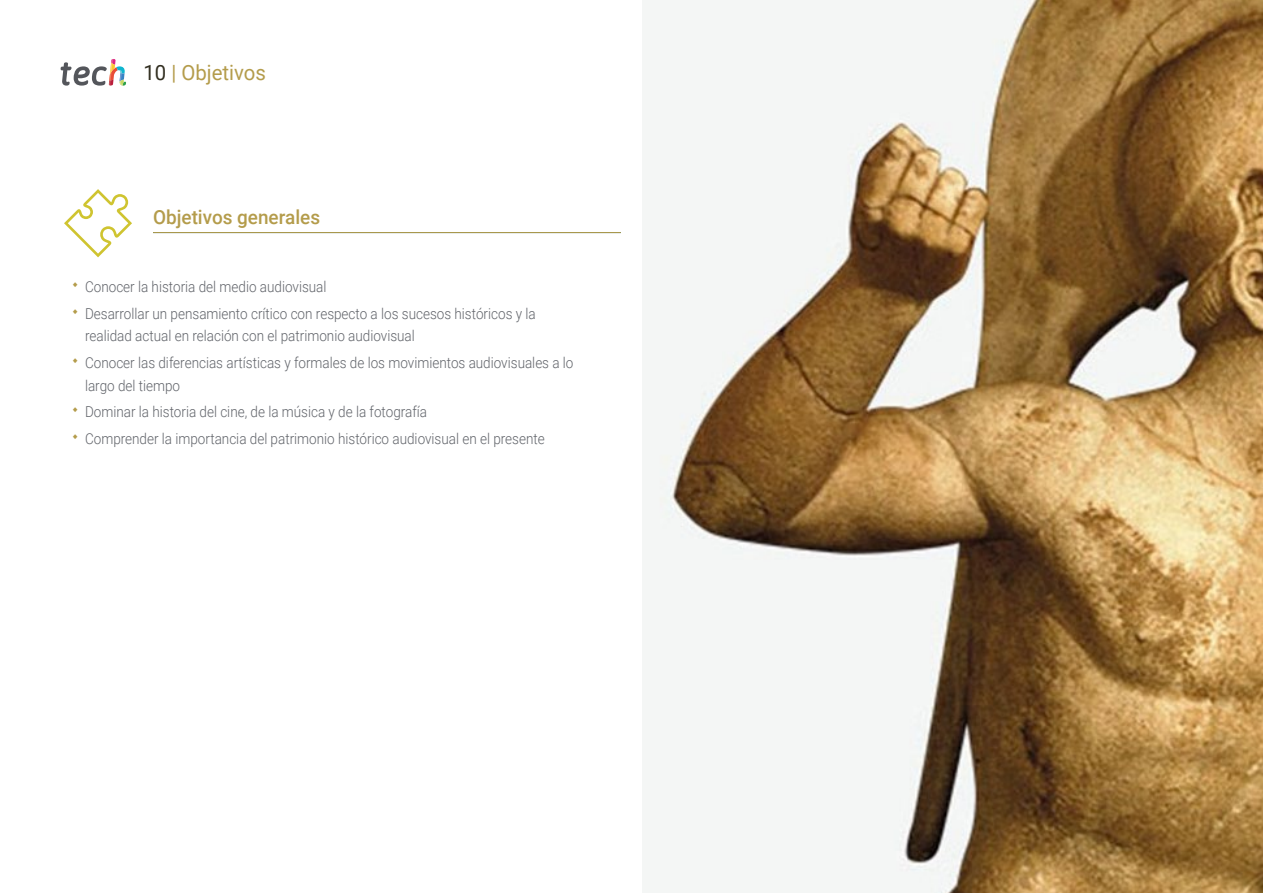
<style>
.page{position:relative;width:1263px;height:893px;background:#fff}
.page>*{position:absolute;margin:0;border:0;box-sizing:border-box;transform-origin:0 0}
.t1{font:21px "Roboto";color:#b49c4b}
.t2{font:500 19.5px "Roboto";color:#b49c4b}
.t3{font:300 15px/26.7px "Roboto";color:#61646a;scale:.9 1}
.s1{color:#312e20}
</style>
<div class="page">
<hr style="left:153px;top:232px;width:468px;height:1px;background:#b49c4b">
<svg style="left:64px;top:189px;width:68px;height:68px"></svg>
<svg style="left:61px;top:59px;width:65px;height:27px"></svg>
<img style="left:642px;top:0;width:621px;height:893px">
<h1 class="t1" style="left:144px;top:57px;width:124px"><span class="s1">10</span> | Objetivos</h1>
<h2 class="t2" style="left:153px;top:204px;width:169px">Objetivos generales</h2>
<p class="t3" style="left:85px;top:273px;width:502px">Conocer la historia del medio audiovisual<br>Desarrollar un pensamiento crítico con respecto a los sucesos históricos y la</p>
<p class="t3" style="left:85px;top:322px;width:544px">realidad actual en relación con el patrimonio audiovisual<br>Conocer las diferencias artísticas y formales de los movimientos audiovisuales a lo</p>
<p class="t3" style="left:85px;top:371px;width:512px">largo del tiempo<br>Dominar la historia del cine, de la música y de la fotografía<br>Comprender la importancia del patrimonio histórico audiovisual en el presente</p>
</div>
